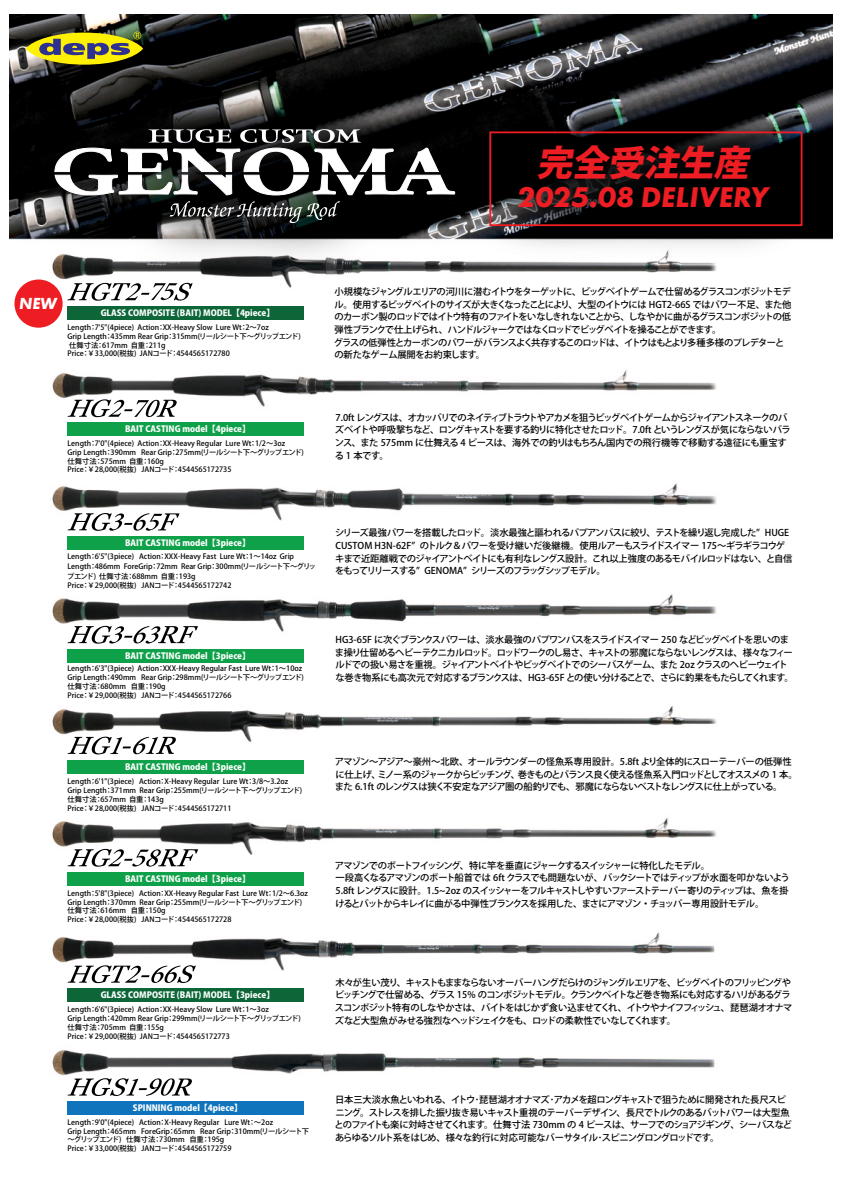
<style>
.page{position:relative;width:842px;height:1191px;background:#fff}
.page>*{position:absolute;margin:0;border:0;box-sizing:border-box;transform-origin:0 0}
.t1{font:italic 800 35.7px "Koz Go Pr 6 N";color:#ee1d23}
.t2{font:italic 700 29.6px "Futura PT";color:#ee1d23}
.t3{font:italic 700 16.6px "Futura PT";color:#fff}
.t4{font:500 9.3px/12.7px "Koz Go Pr 6 N";letter-spacing:-.07em;color:#000}
.t5{font:500 9.3px/12.7px "Koz Go Pr 6 N";letter-spacing:-.09em;color:#000}
.t6{font:800 8.6px "Koz Go Pr 6 N";color:#fff}
.t7{font:500 7.3px/8.8px "Koz Go Pr 6 N";color:#000}
</style>
<div class="page">
<img style="left:10px;top:14px;width:822px;height:1101px">
<img style="left:530px;top:107px;width:303px;height:182px">
<img style="left:530px;top:69px;width:299px;height:197px">
<img style="left:9px;top:51px;width:521px;height:247px">
<svg style="left:68px;top:849px;width:130px;height:17px"></svg>
<div style="left:68px;top:872px;width:236px;height:13px;background:#0fa14a"></div>
<svg style="left:68px;top:736px;width:108px;height:18px"></svg>
<div style="left:68px;top:760px;width:236px;height:13px;background:#0fa14a"></div>
<svg style="left:68px;top:513px;width:112px;height:18px"></svg>
<div style="left:68px;top:536px;width:236px;height:13px;background:#0fa14a"></div>
<svg style="left:68px;top:399px;width:109px;height:18px"></svg>
<div style="left:68px;top:423px;width:236px;height:13px;background:#0fa14a"></div>
<svg style="left:68px;top:1078px;width:124px;height:18px"></svg>
<div style="left:68px;top:1101px;width:236px;height:13px;background:#1074bc"></div>
<svg style="left:68px;top:626px;width:130px;height:17px"></svg>
<div style="left:68px;top:649px;width:236px;height:13px;background:#0fa14a"></div>
<svg style="left:68px;top:965px;width:128px;height:18px"></svg>
<div style="left:68px;top:988px;width:236px;height:13px;background:#0c6638"></div>
<div style="left:68px;top:306px;width:236px;height:13px;background:#0c6638"></div>
<svg style="left:54px;top:129px;width:401px;height:94px"></svg>
<svg style="left:26px;top:33px;width:117px;height:32px"></svg>
<svg style="left:39px;top:32px;width:102px;height:27px;background:#9e9934"></svg>
<div style="left:14px;top:279px;width:49px;height:49px;background:#ee1d23;border-radius:50%"></div>
<svg style="left:67px;top:283px;width:126px;height:18px"></svg>
<div style="left:489px;top:131px;width:313px;height:95px;border:2px solid #ee1d23"></div>
<h1 class="t1" style="left:537px;top:143px;width:224px">完全受注生産</h1>
<h2 class="t2" style="left:518px;top:178px;width:253px">2025.08 DELIVERY</h2>
<h3 class="t3" style="left:19px;top:293px;width:39px">NEW</h3>
<p class="t6" style="left:101px;top:308px;width:176px">GLASS COMPOSITE (BAIT) MODEL 【4piece】</p>
<p class="t7" style="left:68px;top:323px;width:235px">Length：7'5"(4piece) Action：XX-Heavy Slow Lure Wt：2～7oz<br>Grip Length：435mm Rear Grip：315mm(リールシート下～グリップエンド)仕舞寸法：617mm 自重：211g<br>Price：￥33,000(税抜) JANコード：4544565172780</p>
<p class="t6" style="left:125px;top:424px;width:127px">BAIT CASTING model 【4piece】</p>
<p class="t7" style="left:68px;top:439px;width:238px">Length：7'0"(4piece) Action：XX-Heavy Regular Lure Wt：1/2～3oz<br>Grip Length：390mm Rear Grip：275mm(リールシート下～グリップエンド)仕舞寸法：575mm 自重：160g<br>Price：￥28,000(税抜) JANコード：4544565172735</p>
<p class="t4" style="left:334px;top:285px;width:459px">小規模なジャングルエリアの河川に潜むイトウをターゲットに、ビッグベイトゲームで仕留めるグラスコンポジットモデル。使用するビッグベイトのサイズが大きくなったことにより、大型のイトウには HGT2-66S ではパワー不足、また他のカーボン製のロッドではイトウ特有のファイトをいなしきれないことから、しなやかに曲がるグラスコンポジットの低弾性ブランクで仕上げられ、ハンドルジャークではなくロッドでビッグベイトを操ることができます。<br>グラスの低弾性とカーボンのパワーがバランスよく共存するこのロッドは、イトウはもとより多種多様のプレデターとの新たなゲーム展開をお約束します。</p>
<p class="t4" style="left:335px;top:411px;width:457px">7.0ft レングスは、オカッパリでのネイティブトラウトやアカメを狙うビッグベイトゲームからジャイアントスネークのバズベイトや呼吸撃ちなど、ロングキャストを要する釣りに特化させたロッド。7.0ft というレングスが気にならないバランス、また 575mm に仕舞える 4 ピースは、海外での釣りはもちろん国内での飛行機等で移動する遠征にも重宝する 1 本です。</p>
<p class="t6" style="left:125px;top:538px;width:127px">BAIT CASTING model 【3piece】</p>
<p class="t4" style="left:335px;top:526px;width:459px">シリーズ最強パワーを搭載したロッド。淡水最強と謳われるパプアンバスに絞り、テストを繰り返し完成した” HUGE CUSTOM H3N-62F” のトルク＆パワーを受け継いだ後継機。使用ルアーもスライドスイマー 175～ギラギラコウゲキまで近距離戦でのジャイアントベイトにも有利なレングス設計。これ以上強度のあるモバイルロッドはない、と自信をもってリリースする” GENOMA” シリーズのフラッグシップモデル。</p>
<p class="t7" style="left:67px;top:552px;width:251px;line-height:9.8px">Length：6'5"(3piece) Action：XXX-Heavy Fast Lure Wt：1～14oz Grip Length：486mm ForeGrip：72mm Rear Grip：300mm(リールシート下～グリップエンド) 仕舞寸法：688mm 自重：193g<br>Price：￥29,000(税抜) JANコード：4544565172742</p>
<p class="t6" style="left:125px;top:651px;width:127px">BAIT CASTING model 【3piece】</p>
<p class="t7" style="left:68px;top:664px;width:238px">Length：6'3"(3piece) Action：XXX-Heavy Regular Fast Lure Wt：1～10oz Grip Length：490mm Rear Grip：298mm(リールシート下～グリップエンド)仕舞寸法：680mm 自重：190g<br>Price：￥29,000(税抜) JANコード：4544565172766</p>
<p class="t4" style="left:335px;top:633px;width:460px">HG3-65F に次ぐブランクスパワーは、淡水最強のパプワンバスをスライドスイマー 250 などビッグベイトを思いのまま操り仕留めるヘビーテクニカルロッド。ロッドワークのし易さ、キャストの邪魔にならないレングスは、様々なフィールドでの扱い易さを重視。ジャイアントベイトやビッグベイトでのシーバスゲーム、また 2oz クラスのヘビーウェイトな巻き物系にも高次元で対応するブランクスは、HG3-65F との使い分けることで、さらに釣果をもたらしてくれます。</p>
<p class="t6" style="left:125px;top:761px;width:127px">BAIT CASTING model 【3piece】</p>
<p class="t4" style="left:335px;top:755px;width:464px">アマゾン～アジア～豪州～北欧、オールラウンダーの怪魚系専用設計。5.8ft より全体的にスローテーパーの低弾性に仕上げ、ミノー系のジャークからピッチング、巻きものとバランス良く使える怪魚系入門ロッドとしてオススメの 1 本。また 6.1ft のレングスは狭く不安定なアジア圏の船釣りでも、邪魔にならないベストなレングスに仕上がっている。</p>
<p class="t7" style="left:68px;top:777px;width:236px">Length：6'1"(3piece) Action：X-Heavy Regular Lure Wt：3/8～3.2oz Grip Length：371mm Rear Grip：255mm(リールシート下～グリップエンド)仕舞寸法：657mm 自重：143g<br>Price：￥28,000(税抜) JANコード：4544565172711</p>
<p class="t6" style="left:125px;top:874px;width:127px">BAIT CASTING model 【3piece】</p>
<p class="t7" style="left:68px;top:889px;width:242px">Length：5'8"(3piece) Action：XX-Heavy Regular Fast Lure Wt：1/2～6.3oz Grip Length：370mm Rear Grip：255mm(リールシート下～グリップエンド)仕舞寸法：616mm 自重：150g<br>Price：￥28,000(税抜) JANコード：4544565172728</p>
<p class="t6" style="left:101px;top:990px;width:176px">GLASS COMPOSITE (BAIT) MODEL 【3piece】</p>
<p class="t7" style="left:68px;top:1005px;width:235px">Length：6'6"(3piece) Action：XX-Heavy Slow Lure Wt：1～3oz<br>Grip Length：420mm Rear Grip：299mm(リールシート下～グリップエンド)仕舞寸法：705mm 自重：155g<br>Price：￥29,000(税抜) JANコード：4544565172773</p>
<p class="t4" style="left:335px;top:859px;width:456px">アマゾンでのボートフイッシング、特に竿を垂直にジャークするスイッシャーに特化したモデル。<br>一段高くなるアマゾンのボート船首では 6ft クラスでも問題ないが、バックシートではティップが水面を叩かないよう5.8ft レングスに設計。1.5~2oz のスイッシャーをフルキャストしやすいファーストテーパー寄りのティップは、魚を掛けるとバットからキレイに曲がる中弾性ブランクスを採用した、まさにアマゾン・チョッパー専用設計モデル。</p>
<p class="t5" style="left:335px;top:976px;width:459px">木々が生い茂り、キャストもままならないオーバーハングだらけのジャングルエリアを、ビッグベイトのフリッピングやピッチングで仕留める、グラス 15% のコンポジットモデル。クランクベイトなど巻き物系にも対応するハリがあるグラスコンポジット特有のしなやかさは、バイトをはじかず食い込ませてくれ、イトウやナイフフィッシュ、琵琶湖オオナマズなど大型魚がみせる強烈なヘッドシェイクをも、ロッドの柔軟性でいなしてくれます。</p>
<p class="t6" style="left:133px;top:1103px;width:111px">SPINNING model 【4piece】</p>
<p class="t4" style="left:335px;top:1093px;width:459px">日本三大淡水魚といわれる、イトウ･琵琶湖オオナマズ･アカメを超ロングキャストで狙うために開発された長尺スピニング。ストレスを排した振り抜き易いキャスト重視のテーパーデザイン、長尺でトルクのあるバットパワーは大型魚とのファイトも楽に対峙させてくれます。仕舞寸法 730mm の 4 ピースは、サーフでのショアジギング、シーバスなどあらゆるソルト系をはじめ、様々な釣行に対応可能なバーサタイル･スピニングロングロッドです。</p>
<p class="t7" style="left:68px;top:1117px;width:243px">Length：9'0"(4piece) Action：X-Heavy Regular Lure Wt：～2oz<br>Grip Length：465mm ForeGrip：65mm Rear Grip：310mm(リールシート下～グリップエンド) 仕舞寸法：730mm 自重：195g<br>Price：￥33,000(税抜) JANコード：4544565172759</p>
</div>
